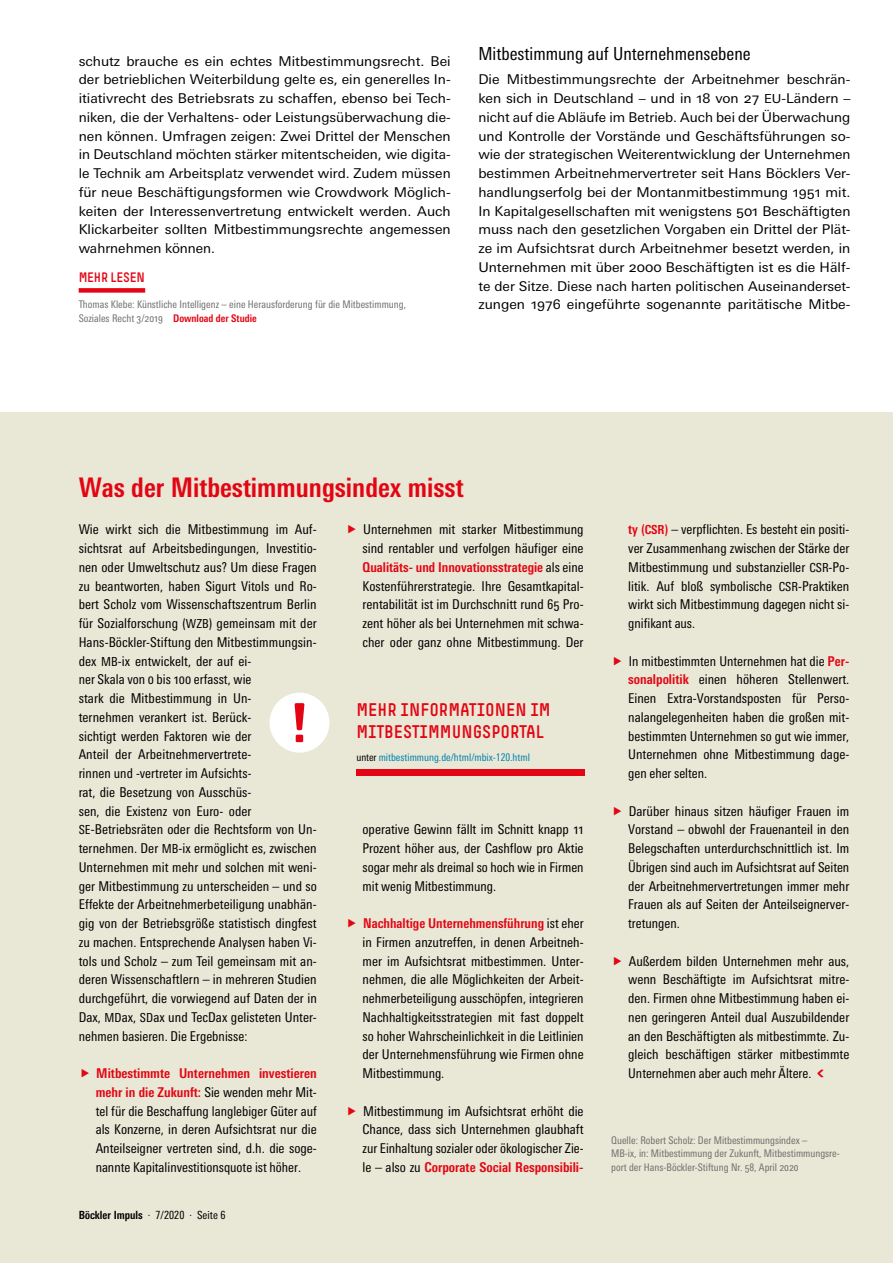
<style>
.page{position:relative;width:893px;height:1263px;background:#fff}
.page>*{position:absolute;margin:0;border:0;box-sizing:border-box;transform-origin:0 0}
.t1{font:700 condensed 27px "Univers Next Pro";color:#e30513}
.t2{font:18px/22.5px "Simple HBS";color:#e30513}
.t3{font:condensed 18px "Univers Next Pro";color:#000}
.t4{font:condensed 13.5px/18.8px "Univers Next Pro";letter-spacing:.005em;color:#000;text-align:justify}
.t5{font:13.5px/18.8px "Univers Next Pro";color:#000;text-align:justify}
.t6{font:13.5px "Simple HBS";letter-spacing:-.02em;color:#e30513}
.t7{font:condensed 11.25px "Univers Next Pro";color:#000}
.t8{font:condensed 10.5px/13.5px "Univers Next Pro";color:#6f6f6e}
.t9{font:condensed 10.5px "Univers Next Pro";color:#0082ad}
.s1{font-weight:700;color:#e30513}
.s2{font-size:12.45px}
.s3{color:#000}
.s4{font-weight:700}
.s5{font-weight:700;font-size:12.45px;color:#e30513}
.s6{font-family:"Simple HBS";font-stretch:normal;font-size:18px;color:#e30513}
</style>
<div class="page">
<div style="left:0;top:412px;width:893px;height:851px;background:#e9e7d6"></div>
<div style="left:79px;top:288px;width:66px;height:5px;background:#e30513"></div>
<div style="left:270px;top:693px;width:59px;height:60px;background:#fff;border-radius:50%"></div>
<svg style="left:295px;top:703px;width:9px;height:39px"></svg>
<div style="left:356px;top:769px;width:229px;height:7px;background:#e30513"></div>
<p class="t5" style="left:79px;top:51px;width:374px">schutz brauche es ein echtes Mitbestimmungsrecht. Bei der betrieblichen Weiterbildung gelte es, ein generelles In&shy;itiativrecht des Betriebsrats zu schaffen, ebenso bei Tech&shy;niken, die der Verhaltens- oder Leistungsüberwachung die&shy;nen können. Umfragen zeigen: Zwei Drittel der Menschen in Deutschland möchten stärker mitentscheiden, wie digita&shy;le Technik am Arbeitsplatz verwendet wird. Zudem müssen für neue Beschäftigungsformen wie Crowdwork Möglich&shy;keiten der Interessenvertretung entwickelt werden. Auch Klickarbeiter sollten Mitbestimmungsrechte angemessen wahrnehmen können.</p>
<p class="t6" style="left:79px;top:269px;width:68px">MEHR LESEN</p>
<p class="t8" style="left:79px;top:297px;width:329px">Thomas Klebe: Künstliche Intelligenz – eine Herausforderung für die Mitbestimmung,<br>Soziales Recht 3/2019 <span class="s1">Download der Studie</span></p>
<h2 class="t3" style="left:478px;top:43px;width:274px">Mitbestimmung auf Unternehmensebene</h2>
<p class="t5" style="left:478px;top:70px;width:374px">Die Mitbestimmungsrechte der Arbeitnehmer beschrän&shy;ken sich in Deutschland – und in 18 von 27 <span class="s2">EU</span>-Ländern – nicht auf die Abläufe im Betrieb. Auch bei der Überwachung und Kontrolle der Vorstände und Geschäftsführungen so&shy;wie der strategischen Weiterentwicklung der Unternehmen bestimmen Arbeitnehmervertreter seit Hans Böcklers Ver&shy;handlungserfolg bei der Montanmitbestimmung 1951 mit.<br>In Kapitalgesellschaften mit wenigstens 501 Beschäftigten muss nach den gesetzlichen Vorgaben ein Drittel der Plät&shy;ze im Aufsichtsrat durch Arbeitnehmer besetzt werden, in Unternehmen mit über 2000 Beschäftigten ist es die Hälf&shy;te der Sitze. Diese nach harten politischen Auseinanderset&shy;zungen 1976 eingeführte sogenannte paritätische Mitbe-</p>
<h1 class="t1" style="left:79px;top:471px;width:386px">Was der Mitbestimmungsindex misst</h1>
<p class="t4" style="left:79px;top:520px;width:240px;text-align:left">Wie wirkt sich die Mitbestimmung im Auf&shy;sichtsrat auf Arbeitsbedingungen, Investitio&shy;nen oder Umweltschutz aus? Um diese Fragen zu beantworten, haben Sigurt Vitols und Ro&shy;bert Scholz vom Wissenschaftszentrum Berlin für Sozialforschung (<span class="s2">WZB</span>) gemeinsam mit der Hans-Böckler-Stiftung den Mitbestimmungsin&shy;dex <span class="s2">MB</span>-ix entwickelt, der auf ei-<br>ner Skala von 0 bis 100 erfasst, wie<br>stark die Mitbestimmung in Un-<br>ternehmen verankert ist. Berück-<br>sichtigt werden Faktoren wie der<br>Anteil der Arbeitnehmervertrete-<br>rinnen und -vertreter im Aufsichts-<br>rat, die Besetzung von Ausschüs-<br>sen, die Existenz von Euro- oder <span class="s2">SE</span>-Betriebsräten oder die Rechtsform von Un&shy;ternehmen. Der <span class="s2">MB</span>-ix ermöglicht es, zwischen Unternehmen mit mehr und solchen mit weni&shy;ger Mitbestimmung zu unterscheiden – und so Effekte der Arbeitnehmerbeteiligung unabhän&shy;gig von der Betriebsgröße statistisch dingfest zu machen. Entsprechende Analysen haben Vi&shy;tols und Scholz – zum Teil gemeinsam mit an&shy;deren Wissenschaftlern – in mehreren Studien durchgeführt, die vorwiegend auf Daten der in Dax, <span class="s2">MD</span>ax, <span class="s2">SD</span>ax und TecDax gelisteten Unter&shy;nehmen basieren. Die Ergebnisse:</p>
<p class="t4" style="left:96px;top:1064px;width:223px"><span class="s1">Mitbestimmte Unternehmen investieren mehr in die Zukunft:</span> Sie wenden mehr Mit&shy;tel für die Beschaffung langlebiger Güter auf als Konzerne, in deren Aufsichtsrat nur die Anteilseigner vertreten sind, d.h. die soge&shy;nannte Kapitalinvestitionsquote ist höher.</p>
<p class="t4" style="left:362px;top:520px;width:223px">Unternehmen mit starker Mitbestimmung sind rentabler und verfolgen häufiger eine <span class="s1">Qualitäts- und Innovationsstrategie</span> als eine Kostenführerstrategie. Ihre Gesamtkapital&shy;rentabilität ist im Durchschnitt rund 65 Pro&shy;zent höher als bei Unternehmen mit schwa&shy;cher oder ganz ohne Mitbestimmung. Der</p>
<h2 class="t2" style="left:356px;top:698px;width:196px">MEHR INFORMATIONEN IM<br>MITBESTIMMUNGSPORTAL</h2>
<p class="t9" style="left:356px;top:751px;width:175px"><span class="s3">unter</span> mitbestimmung.de/html/mbix-120.html</p>
<p class="t4" style="left:362px;top:820px;width:223px">operative Gewinn fällt im Schnitt knapp 11<br>Prozent höher aus, der Cashflow pro Aktie sogar mehr als dreimal so hoch wie in Firmen mit wenig Mitbestimmung.</p>
<p class="t4" style="left:362px;top:914px;width:223px"><span class="s1">Nachhaltige Unternehmensführung</span> ist eher in Firmen anzutreffen, in denen Arbeitneh&shy;mer im Aufsichtsrat mitbestimmen. Unter&shy;nehmen, die alle Möglichkeiten der Arbeit&shy;nehmerbeteiligung ausschöpfen, integrieren Nachhaltigkeitsstrategien mit fast doppelt so hoher Wahrscheinlichkeit in die Leitlinien der Unternehmensführung wie Firmen ohne Mitbestimmung.</p>
<p class="t4" style="left:362px;top:1101px;width:223px">Mitbestimmung im Aufsichtsrat erhöht die Chance, dass sich Unternehmen glaubhaft zur Einhaltung sozialer oder ökologischer Zie&shy;le – also zu <span class="s1">Corporate Social Responsibili-</span></p>
<p class="t7" style="left:79px;top:1208px;width:148px"><span class="s4">Böckler Impuls</span> · 7/2020 · Seite 6</p>
<p class="t4" style="left:628px;top:520px;width:223px"><span class="s1">ty (</span><span class="s5">CSR</span><span class="s1">)</span> – verpflichten. Es besteht ein positi&shy;ver Zusammenhang zwischen der Stärke der Mitbestimmung und substanzieller <span class="s2">CSR</span>-Po&shy;litik. Auf bloß symbolische <span class="s2">CSR</span>-Praktiken wirkt sich Mitbestimmung dagegen nicht si&shy;gnifikant aus.</p>
<p class="t4" style="left:628px;top:651px;width:223px">In mitbestimmten Unternehmen hat die <span class="s1">Per&shy;sonalpolitik</span> einen höheren Stellenwert.<br>Einen Extra-Vorstandsposten für Perso&shy;nalangelegenheiten haben die großen mit&shy;bestimmten Unternehmen so gut wie immer, Unternehmen ohne Mitbestimmung dage&shy;gen eher selten.</p>
<p class="t4" style="left:628px;top:801px;width:223px">Darüber hinaus sitzen häufiger Frauen im Vorstand – obwohl der Frauenanteil in den Belegschaften unterdurchschnittlich ist. Im Übrigen sind auch im Aufsichtsrat auf Seiten der Arbeitnehmervertretungen immer mehr Frauen als auf Seiten der Anteilseignerver&shy;tretungen.</p>
<p class="t4" style="left:628px;top:951px;width:223px">Außerdem bilden Unternehmen mehr aus, wenn Beschäftigte im Aufsichtsrat mitre&shy;den. Firmen ohne Mitbestimmung haben ei&shy;nen geringeren Anteil dual Auszubildender an den Beschäftigten als mitbestimmte. Zu&shy;gleich beschäftigen stärker mitbestimmte Unternehmen aber auch mehr Ältere.<span class="s6">&lt;</span></p>
<p class="t8" style="left:611px;top:1133px;width:230px">Quelle: Robert Scholz: Der Mitbestimmungsindex –<br>MB-ix, in: Mitbestimmung der Zukunft, Mitbestimmungsre&shy;port der Hans-Böckler-Stiftung Nr. 58, April 2020</p>
</div>
